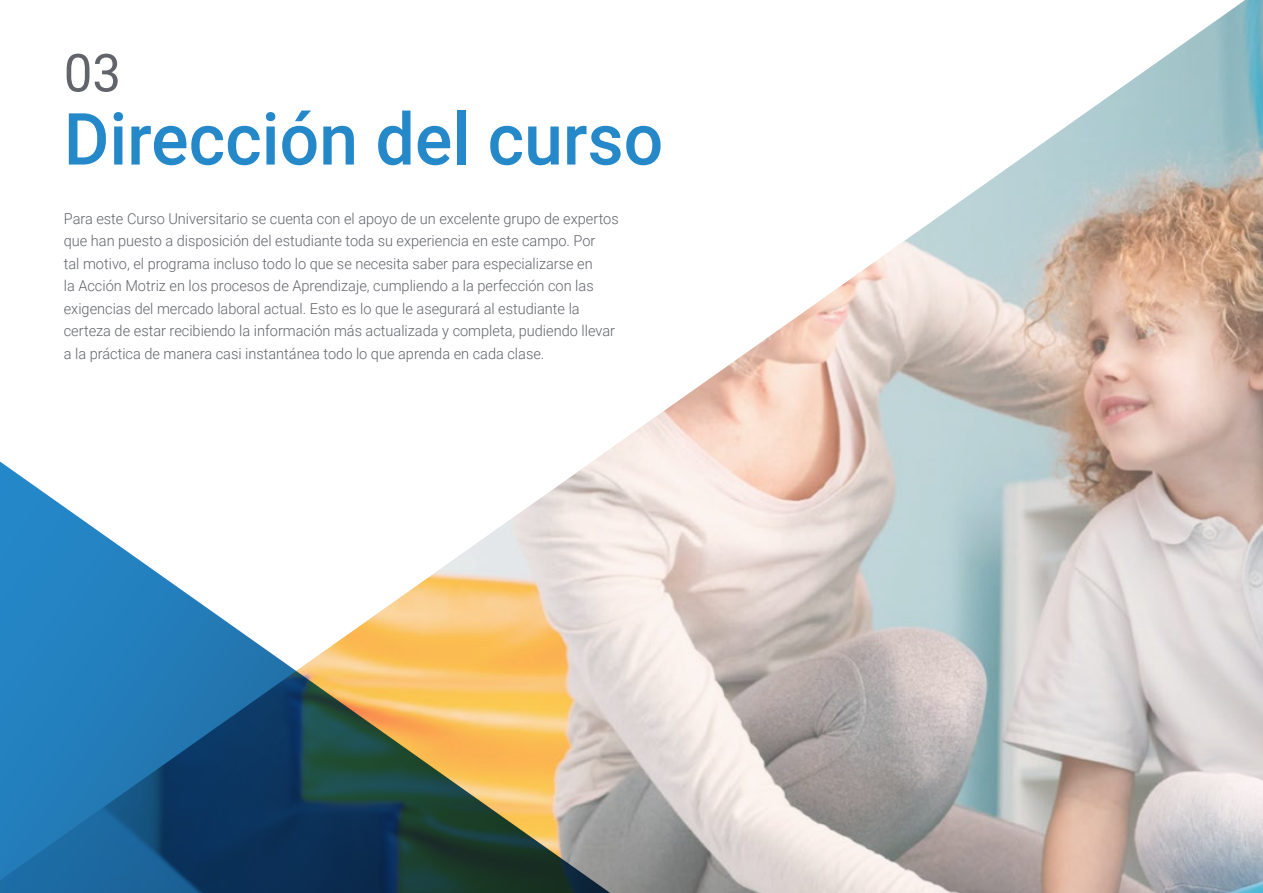
<style>
.page{position:relative;width:1263px;height:893px;background:#fff}
.page>*{position:absolute;margin:0;border:0;box-sizing:border-box;transform-origin:0 0}
.t1{font:500 72px "Roboto";color:#2488c9}
.t2{font:52.5px "Roboto";color:#61646a}
.t3{font:300 15px/22.5px "Roboto";color:#61646a}
</style>
<div class="page">
<img style="left:615px;top:0;width:648px;height:893px">
<svg style="left:0;top:446px;width:640px;height:447px"></svg>
<h2 class="t2" style="left:64px;top:36px;width:59px">03</h2>
<h1 class="t1" style="left:64px;top:89px;width:601px">Dirección del curso</h1>
<p class="t3" style="left:64px;top:207px;width:556px">Para este Curso Universitario se cuenta con el apoyo de un excelente grupo de expertos que han puesto a disposición del estudiante toda su experiencia en este campo. Por<br>tal motivo, el programa incluso todo lo que se necesita saber para especializarse en<br>la Acción Motriz en los procesos de Aprendizaje, cumpliendo a la perfección con las exigencias del mercado laboral actual. Esto es lo que le asegurará al estudiante la certeza de estar recibiendo la información más actualizada y completa, pudiendo llevar a la práctica de manera casi instantánea todo lo que aprenda en cada clase.</p>
</div>
